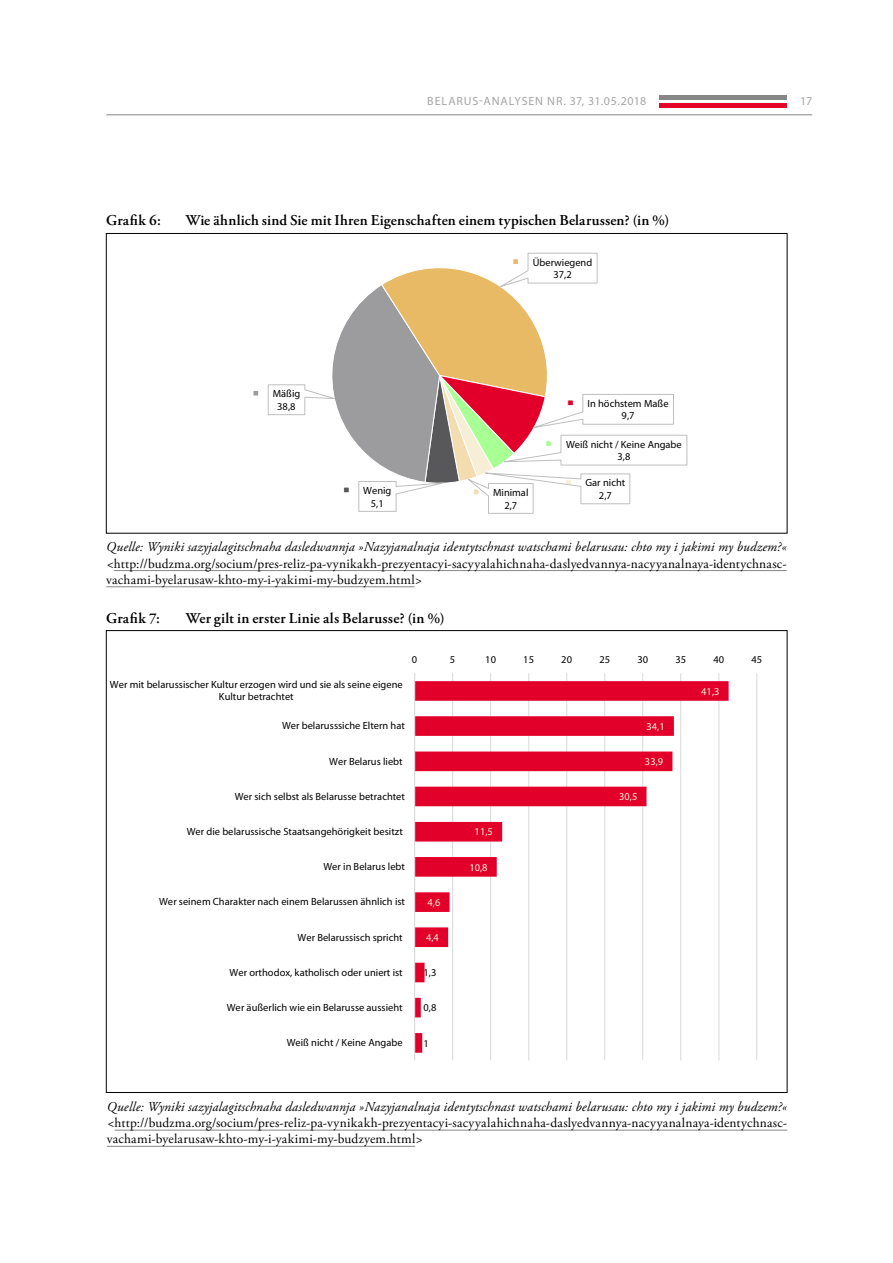
<style>
.page{position:relative;width:893px;height:1263px;background:#fff}
.page>*{position:absolute;margin:0;border:0;box-sizing:border-box;transform-origin:0 0}
.Ueberschrift_Grafik{font:600 15px "Adobe Garamond Pro";letter-spacing:.01em;color:#000}
.Quelle_Tabelle{font:13.5px/16.2px "Adobe Garamond Pro";letter-spacing:.015em;color:#000;text-align:justify}
.t1{font:12px "Myriad Pro";letter-spacing:.07em;color:#a5a5a5}
.t2{font:10.5px/12.6px "Myriad Pro";color:#000;text-align:center}
.t3{font:10.5px "Myriad Pro";letter-spacing:.005em;color:#f6eed5}
.s1{font-style:italic}
</style>
<div class="page">
<div style="left:659px;top:103px;width:128px;height:5px;background:#e40428"></div>
<hr style="left:659px;top:96px;width:128px;height:4px;background:#878787">
<hr style="left:106px;top:114px;width:706px;height:1px;background:#878787">
<svg style="left:253px;top:390px;width:6px;height:6px"></svg>
<svg style="left:268px;top:253px;width:419px;height:261px"></svg>
<hr style="left:114px;top:570px;width:673px;height:1px;background:#878787">
<hr style="left:106px;top:586px;width:308px;height:1px;background:#878787">
<hr style="left:452px;top:673px;width:1px;height:387px;background:#d9d9d9">
<hr style="left:490px;top:673px;width:1px;height:387px;background:#d9d9d9">
<hr style="left:529px;top:673px;width:1px;height:387px;background:#d9d9d9">
<hr style="left:566px;top:673px;width:1px;height:387px;background:#d9d9d9">
<hr style="left:604px;top:673px;width:1px;height:387px;background:#d9d9d9">
<hr style="left:642px;top:673px;width:1px;height:387px;background:#d9d9d9">
<hr style="left:680px;top:673px;width:1px;height:387px;background:#d9d9d9">
<hr style="left:719px;top:673px;width:1px;height:387px;background:#d9d9d9">
<hr style="left:757px;top:673px;width:1px;height:387px;background:#d9d9d9">
<svg style="left:415px;top:681px;width:314px;height:372px"></svg>
<hr style="left:414px;top:673px;width:1px;height:387px;background:#d9d9d9">
<hr style="left:115px;top:1130px;width:672px;height:1px;background:#878787">
<hr style="left:107px;top:1146px;width:308px;height:1px;background:#878787">
<p class="t1" style="left:427px;top:94px;width:221px">BELARUS-ANALYSEN NR. 37, 31.05.2018</p>
<p class="t1" style="left:800px;top:94px;width:14px">17</p>
<p class="Ueberschrift_Grafik" style="left:106px;top:211px;width:56px">Grafik 6:</p>
<p class="Ueberschrift_Grafik" style="left:186px;top:211px;width:485px">Wie ähnlich sind Sie mit Ihren Eigenschaften einem typischen Belarussen? (in %)</p>
<p class="t2" style="left:273px;top:387px;width:29px">Mäßig<br>38,8</p>
<p class="t2" style="left:363px;top:484px;width:30px">Wenig<br>5,1</p>
<p class="t2" style="left:533px;top:256px;width:61px">Überwiegend<br>37,2</p>
<p class="t2" style="left:588px;top:397px;width:83px">In höchstem Maße<br>9,7</p>
<p class="t2" style="left:566px;top:438px;width:117px">Weiß nicht / Keine Angabe<br>3,8</p>
<p class="t2" style="left:586px;top:476px;width:41px">Gar nicht</p>
<p class="t2" style="left:493px;top:486px;width:37px">Minimal</p>
<p class="t2" style="left:599px;top:489px;width:14px">2,7</p>
<p class="t2" style="left:504px;top:498px;width:14px">2,7</p>
<p class="Quelle_Tabelle" style="left:106px;top:539px;width:682px"><span class="s1">Quelle: Wyniki sazyjalagitschnaha dasledwannja »Nazyjanalnaja identytschnast watschami belarusau: chto my i jakimi my budzem?« &lt;</span>http://budzma.org/socium/pres-reliz-pa-vynikakh-prezyentacyi-sacyyalahichnaha-daslyedvannya-nacyyanalnaya-identychnasc&shy;vachami-byelarusaw-khto-my-i-yakimi-my-budzyem.html<span class="s1">&gt;</span></p>
<p class="Ueberschrift_Grafik" style="left:106px;top:609px;width:55px">Grafik 7:</p>
<p class="Ueberschrift_Grafik" style="left:186px;top:609px;width:260px">Wer gilt in erster Linie als Belarusse? (in %)</p>
<p class="t2" style="left:412px;top:653px;width:7px">0</p>
<p class="t2" style="left:450px;top:653px;width:7px">5</p>
<p class="t2" style="left:485px;top:653px;width:12px">10</p>
<p class="t2" style="left:523px;top:653px;width:12px">15</p>
<p class="t2" style="left:561px;top:653px;width:12px">20</p>
<p class="t2" style="left:599px;top:653px;width:12px">25</p>
<p class="t2" style="left:637px;top:653px;width:12px">30</p>
<p class="t2" style="left:675px;top:653px;width:12px">35</p>
<p class="t2" style="left:713px;top:653px;width:12px">40</p>
<p class="t2" style="left:751px;top:653px;width:12px">45</p>
<p class="t2" style="left:110px;top:678px;width:294px">Wer mit belarussischer Kultur erzogen wird und sie als seine eigene<br>Kultur betrachtet</p>
<p class="t2" style="left:282px;top:719px;width:124px">Wer belarusssiche Eltern hat</p>
<p class="t2" style="left:329px;top:754px;width:75px">Wer Belarus liebt</p>
<p class="t2" style="left:235px;top:790px;width:172px">Wer sich selbst als Belarusse betrachtet</p>
<p class="t2" style="left:187px;top:825px;width:218px">Wer die belarussische Staatsangehörigkeit besitzt</p>
<p class="t2" style="left:323px;top:860px;width:83px">Wer in Belarus lebt</p>
<p class="t2" style="left:159px;top:895px;width:247px">Wer seinem Charakter nach einem Belarussen ähnlich ist</p>
<p class="t2" style="left:297px;top:930px;width:107px">Wer Belarussisch spricht</p>
<p class="t2" style="left:230px;top:966px;width:175px">Wer orthodox, katholisch oder uniert ist</p>
<p class="t2" style="left:227px;top:1001px;width:177px">Wer äußerlich wie ein Belarusse aussieht</p>
<p class="t2" style="left:287px;top:1036px;width:118px">Weiß nicht / Keine Angabe</p>
<p class="t3" style="left:428px;top:896px;width:14px">4,6</p>
<p class="t3" style="left:426px;top:931px;width:14px">4,4</p>
<p class="t2" style="left:424px;top:966px;width:14px">1,3</p>
<p class="t2" style="left:424px;top:1001px;width:14px">0,8</p>
<p class="t2" style="left:424px;top:1037px;width:7px">1</p>
<p class="t3" style="left:475px;top:825px;width:20px">11,5</p>
<p class="t3" style="left:469px;top:861px;width:20px">10,8</p>
<p class="t3" style="left:646px;top:720px;width:20px">34,1</p>
<p class="t3" style="left:645px;top:755px;width:20px">33,9</p>
<p class="t3" style="left:619px;top:790px;width:20px">30,5</p>
<p class="t3" style="left:701px;top:685px;width:20px">41,3</p>
<p class="Quelle_Tabelle" style="left:107px;top:1099px;width:682px"><span class="s1">Quelle: Wyniki sazyjalagitschnaha dasledwannja »Nazyjanalnaja identytschnast watschami belarusau: chto my i jakimi my budzem?« &lt;</span>http://budzma.org/socium/pres-reliz-pa-vynikakh-prezyentacyi-sacyyalahichnaha-daslyedvannya-nacyyanalnaya-identychnasc&shy;vachami-byelarusaw-khto-my-i-yakimi-my-budzyem.html<span class="s1">&gt;</span></p>
</div>
